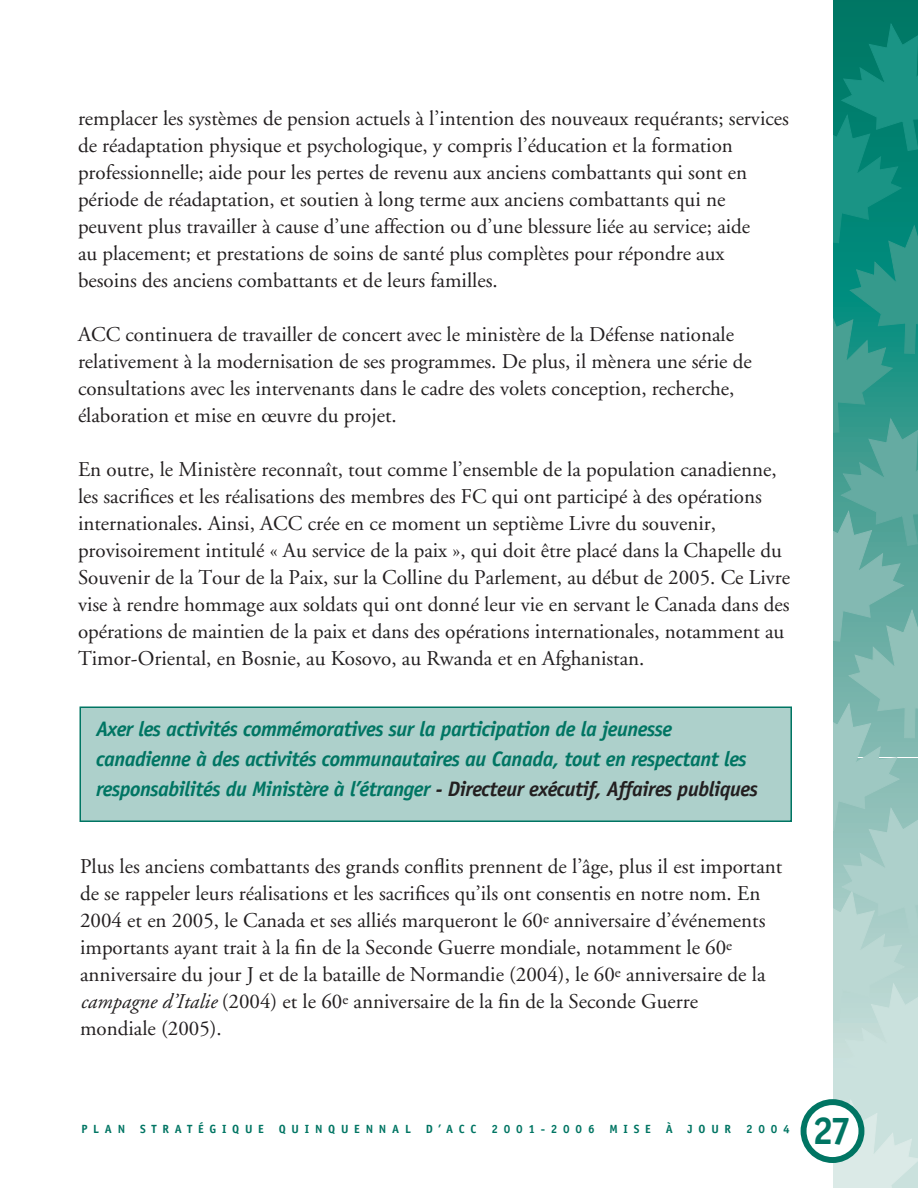
<style>
.page{position:relative;width:918px;height:1188px;background:#fff}
.page>*{position:absolute;margin:0;border:0;box-sizing:border-box;transform-origin:0 0}
.t1{font:700 39px "Officina Sans";color:#007563}
.t2{font:21px/27px "Adobe Garamond";color:#231f20}
.t3{font:italic 700 21px/30px "Officina Sans";letter-spacing:-.025em;color:#007563}
.t4{font:700 11.85px "Officina Sans";letter-spacing:.485em;color:#007563}
.s1{color:#231f20}
.s2{font-style:italic}
</style>
<div class="page">
<hr style="left:833px;top:0;width:85px;height:2px;background:#007664">
<div style="left:833px;top:2px;width:85px;height:5px;background:#007764"></div>
<div style="left:833px;top:7px;width:85px;height:5px;background:#007765"></div>
<div style="left:833px;top:12px;width:85px;height:5px;background:#007765"></div>
<div style="left:833px;top:17px;width:85px;height:5px;background:#007865"></div>
<div style="left:833px;top:22px;width:85px;height:5px;background:#007866"></div>
<svg style="left:833px;top:24px;width:85px;height:1164px;background:#6ab2a8"></svg>
<div style="left:804px;top:1102px;width:57px;height:58px;background:#fff;border-radius:50%"></div>
<div style="left:801px;top:1099px;width:63px;height:64px;border:6px solid #007563;border-radius:50%"></div>
<div style="left:80px;top:707px;width:711px;height:114px;background:#add0cb"></div>
<div style="left:80px;top:706px;width:712px;height:116px;border:2px solid #007563"></div>
<p class="t2" style="left:78px;top:105px;width:712px">remplacer les systèmes de pension actuels à l’intention des nouveaux requérants; services de réadaptation physique et psychologique, y compris l’éducation et la formation professionnelle; aide pour les pertes de revenu aux anciens combattants qui sont en période de réadaptation, et soutien à long terme aux anciens combattants qui ne peuvent plus travailler à cause d’une affection ou d’une blessure liée au service; aide<br>au placement; et prestations de soins de santé plus complètes pour répondre aux<br>besoins des anciens combattants et de leurs familles.</p>
<p class="t2" style="left:78px;top:321px;width:675px">ACC continuera de travailler de concert avec le ministère de la Défense nationale relativement à la modernisation de ses programmes. De plus, il mènera une série de consultations avec les intervenants dans le cadre des volets conception, recherche, élaboration et mise en œuvre du projet.</p>
<p class="t2" style="left:78px;top:456px;width:714px">En outre, le Ministère reconnaît, tout comme l’ensemble de la population canadienne, les sacrifices et les réalisations des membres des FC qui ont participé à des opérations internationales. Ainsi, ACC crée en ce moment un septième Livre du souvenir, provisoirement intitulé « Au service de la paix », qui doit être placé dans la Chapelle du Souvenir de la Tour de la Paix, sur la Colline du Parlement, au début de 2005. Ce Livre vise à rendre hommage aux soldats qui ont donné leur vie en servant le Canada dans des opérations de maintien de la paix et dans des opérations internationales, notamment au Timor-Oriental, en Bosnie, au Kosovo, au Rwanda et en Afghanistan.</p>
<p class="t3" style="left:96px;top:714px;width:663px">Axer les activités commémoratives sur la participation de la jeunesse canadienne à des activités communautaires au Canada, tout en respectant les responsabilités du Ministère à l’étranger <span class="s1">- Directeur exécutif, Affaires publiques</span></p>
<p class="t2" style="left:80px;top:854px;width:704px">Plus les anciens combattants des grands conflits prennent de l’âge, plus il est important de se rappeler leurs réalisations et les sacrifices qu’ils ont consentis en notre nom. En 2004 et en 2005, le Canada et ses alliés marqueront le 60<sup>e</sup> anniversaire d’événements importants ayant trait à la fin de la Seconde Guerre mondiale, notamment le 60<sup>e </sup>anniversaire du jour J et de la bataille de Normandie (2004), le 60<sup>e</sup> anniversaire de la <span class="s2">campagne d’Italie</span> (2004) et le 60<sup>e</sup> anniversaire de la fin de la Seconde Guerre<br>mondiale (2005).</p>
<p class="t4" style="left:81px;top:1122px;width:710px">PLAN STRATÉGIQUE QUINQUENNAL D’ACC 2001-2006 MISE À JOUR 2004</p>
<h1 class="t1" style="left:812px;top:1106px;width:41px">27</h1>
</div>
